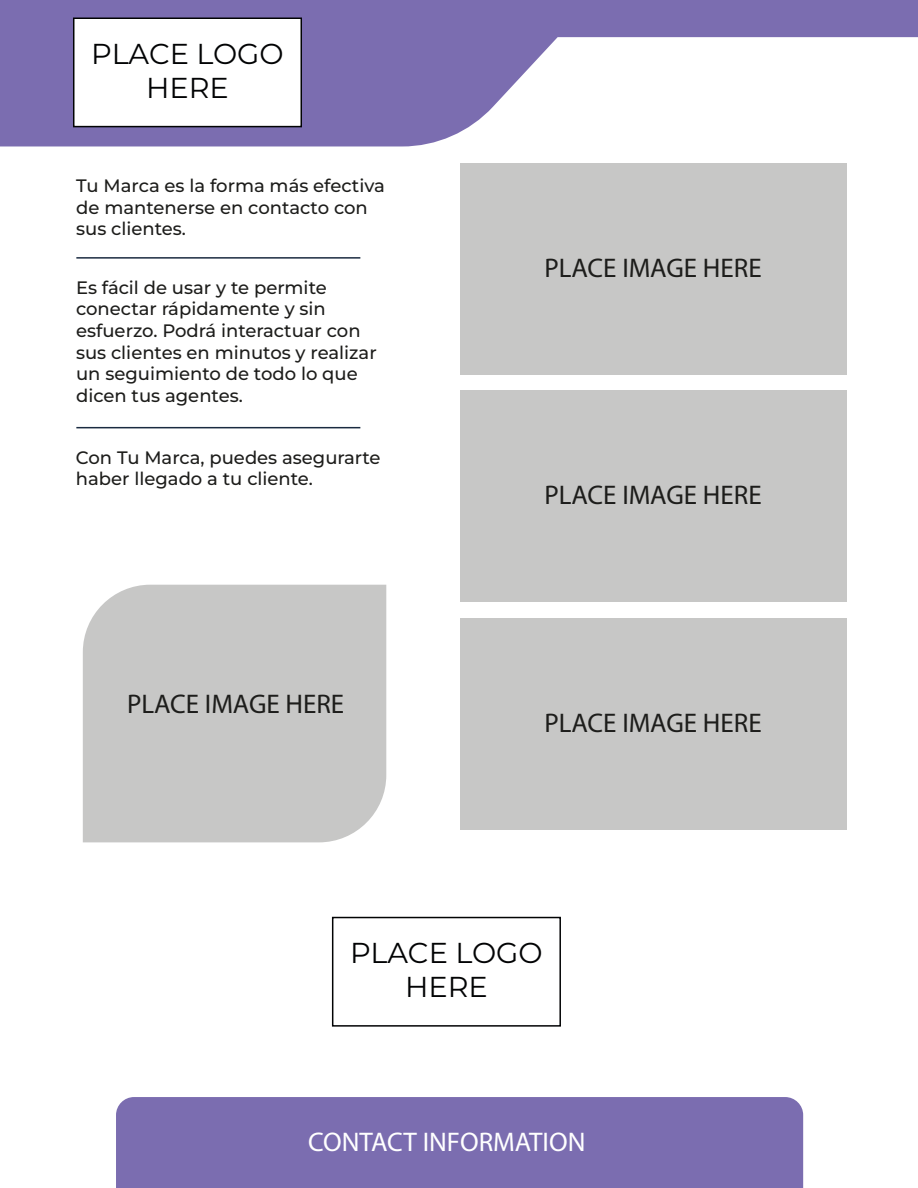
<style>
.page{position:relative;width:918px;height:1188px;background:#fff}
.page>*{position:absolute;margin:0;border:0;box-sizing:border-box;transform-origin:0 0}
.t1{font:28.8px/34.5px "Montserrat";color:#020304;text-align:center}
.t2{font:27px "Myriad Pro";color:#1d1d1b}
.t3{font:27px "Myriad Pro";color:#fff}
.t4{font:500 18px/21.6px "Montserrat";color:#1d1d1b}
</style>
<div class="page">
<div style="left:83px;top:585px;width:303px;height:257px;background:#c7c7c6"></div>
<hr style="left:76px;top:257px;width:284px;height:2px;background:#1a2b41">
<hr style="left:76px;top:427px;width:284px;height:1px;background:#1a2b41">
<svg style="left:0;top:0;width:918px;height:146px;fill:#7b6db0"></svg>
<div style="left:116px;top:1097px;width:687px;height:91px;background:#7b6db0"></div>
<div style="left:332px;top:917px;width:229px;height:110px;background:#fff;border:2px solid #020304"></div>
<div style="left:73px;top:18px;width:229px;height:109px;background:#fff;border:2px solid #020304"></div>
<div style="left:460px;top:163px;width:386px;height:212px;background:#c7c7c6"></div>
<div style="left:460px;top:391px;width:386px;height:211px;background:#c7c7c6"></div>
<div style="left:460px;top:618px;width:386px;height:211px;background:#c7c7c6"></div>
<h1 class="t1" style="left:91px;top:35px;width:194px">PLACE LOGO<br>HERE</h1>
<p class="t4" style="left:76px;top:175px;width:310px">Tu Marca es la forma más efectiva de mantenerse en contacto con sus clientes.</p>
<p class="t4" style="left:76px;top:276px;width:302px">Es fácil de usar y te permite conectar rápidamente y sin esfuerzo. Podrá interactuar con sus clientes en minutos y realizar un seguimiento de todo lo que dicen tus agentes.</p>
<p class="t4" style="left:76px;top:446px;width:306px">Con Tu Marca, puedes asegurarte haber llegado a tu cliente.</p>
<h2 class="t2" style="left:127px;top:687px;width:219px">PLACE IMAGE HERE</h2>
<h2 class="t2" style="left:544px;top:251px;width:219px">PLACE IMAGE HERE</h2>
<h2 class="t2" style="left:544px;top:479px;width:219px">PLACE IMAGE HERE</h2>
<h2 class="t2" style="left:544px;top:706px;width:219px">PLACE IMAGE HERE</h2>
<h1 class="t1" style="left:350px;top:935px;width:194px">PLACE LOGO<br>HERE</h1>
<h2 class="t3" style="left:308px;top:1125px;width:279px">CONTACT INFORMATION</h2>
</div>
